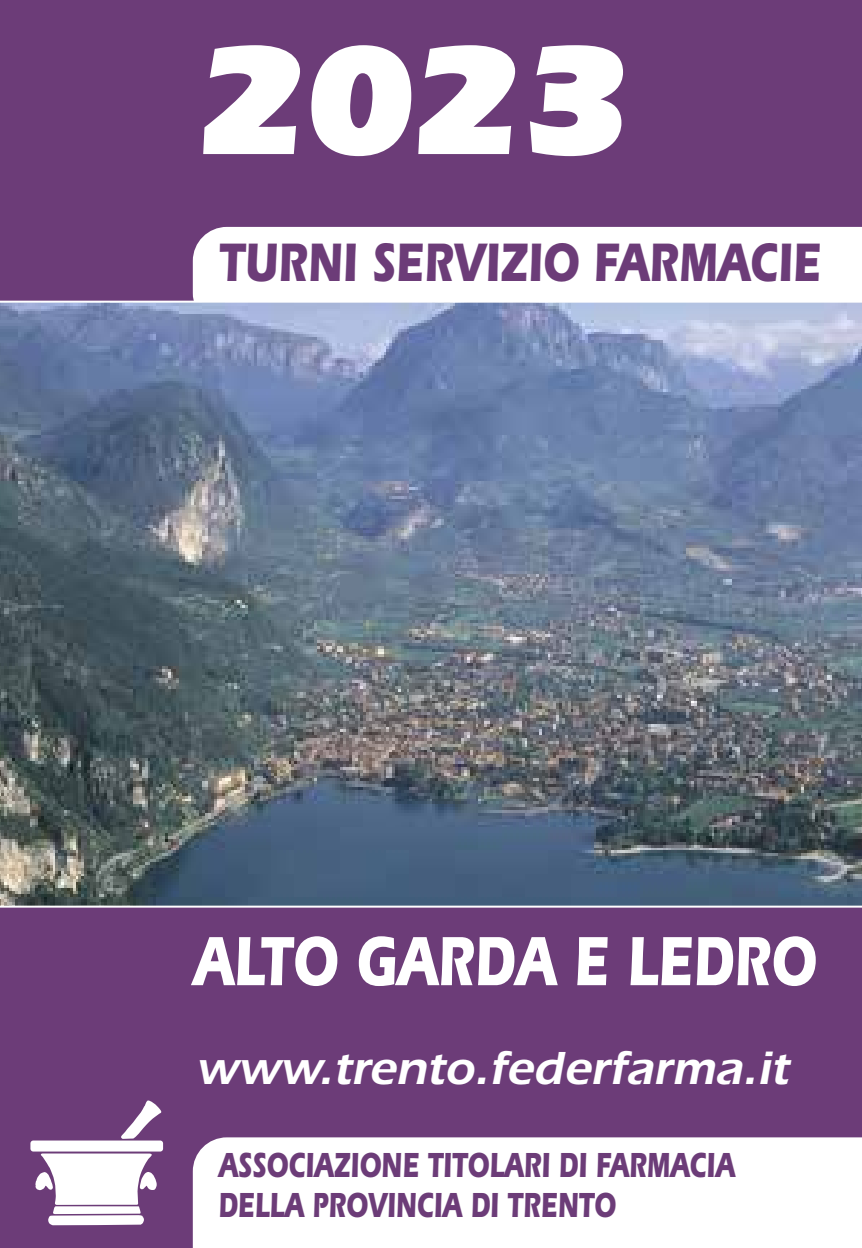
<style>
.page{position:relative;width:862px;height:1248px;background:#fff}
.page>*{position:absolute;margin:0;border:0;box-sizing:border-box;transform-origin:0 0}
.t1{font:900 160px "ITC Eras Std";color:#fff}
.t2{font:700 72px "ITC Eras Std";color:#fff;scale:.73 1}
.t3{font:700 56px "ITC Eras Std";color:#6c3c78;scale:.75 1}
.t4{font:600 48px "ITC Eras Std";color:#fff}
.t5{font:700 36px/40px "ITC Eras Std";color:#6c3c78;scale:.7 1}
</style>
<div class="page">
<div style="left:0;top:0;width:862px;height:1247px;background:#6c3c78"></div>
<div style="left:193px;top:227px;width:669px;height:73px;background:#fff"></div>
<img style="left:0;top:300px;width:862px;height:607px">
<div style="left:193px;top:1137px;width:669px;height:110px;background:#fff"></div>
<svg style="left:30px;top:1100px;width:133px;height:125px"></svg>
<h1 class="t1" style="left:193px;top:10px;width:440px">2023</h1>
<h3 class="t3" style="left:219px;top:230px;width:804px">TURNI SERVIZIO FARMACIE</h3>
<h2 class="t2" style="left:193px;top:919px;width:855px">ALTO GARDA E LEDRO</h2>
<h3 class="t4" style="left:196px;top:1040px;width:601px">www.trento.federfarma.it</h3>
<p class="t5" style="left:218px;top:1145px;width:739px">ASSOCIAZIONE TITOLARI DI FARMACIA<br>DELLA PROVINCIA DI TRENTO</p>
</div>
